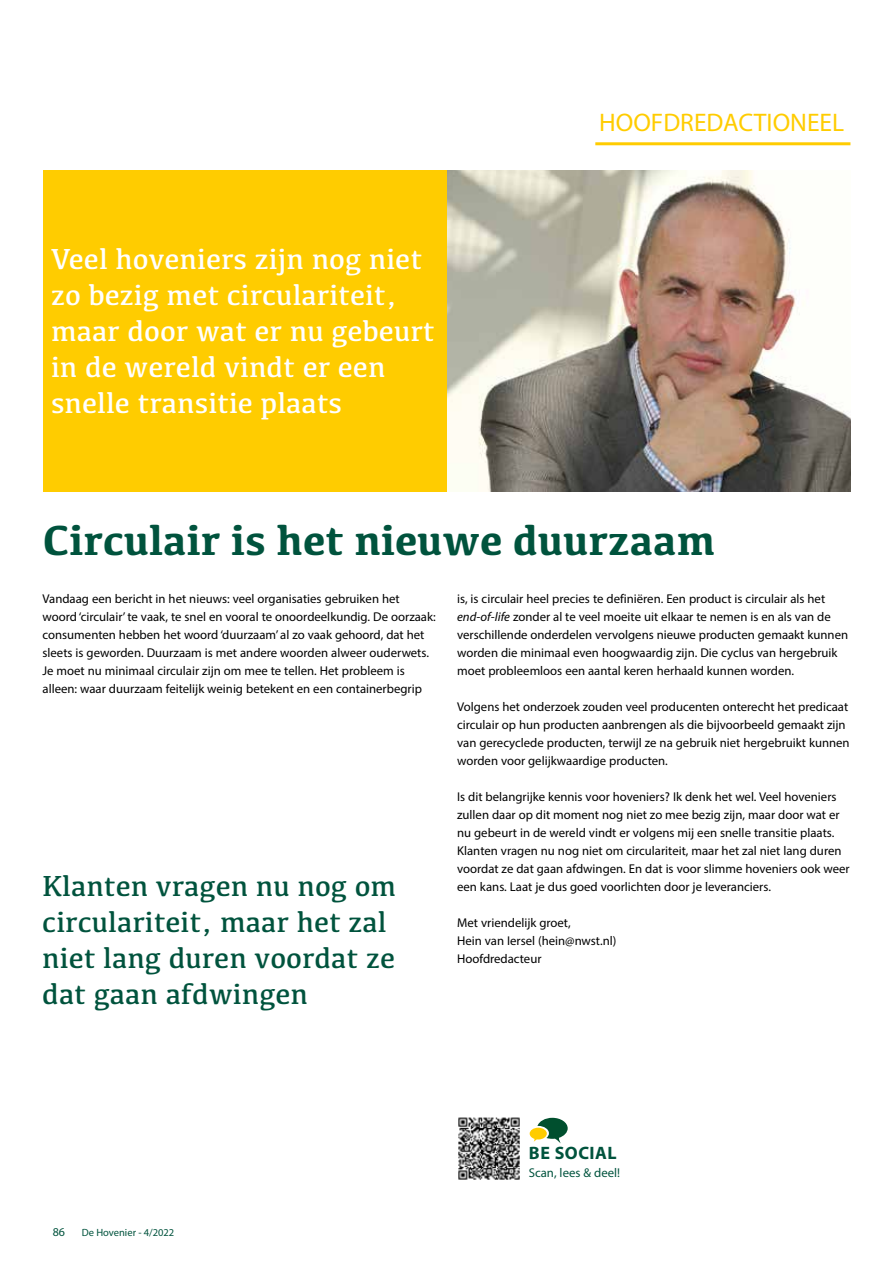
<style>
.page{position:relative;width:893px;height:1263px;background:#fff}
.page>*{position:absolute;margin:0;border:0;box-sizing:border-box;transform-origin:0 0}
.t1{font:700 43.5px "Kefa";color:#00533d}
.t2{font:30px/36px "Kefa";color:#fff}
.t3{font:30px/36px "Kefa";color:#00533d}
.t4{font:25.5px "Myriad Pro";color:#fc0}
.t5{font:700 18px "Myriad Pro";letter-spacing:.03em;color:#00533d}
.t6{font:12.75px/18px "Myriad Pro";color:#000}
.t7{font:12.75px "Myriad Pro";color:#00533d}
.t8{font:12px "Myriad Pro";color:#00533d}
.t9{font:10.5px "Myriad Pro";color:#00533d}
.s1{font-style:italic}
</style>
<div class="page">
<img style="left:446px;top:170px;width:404px;height:321px">
<div style="left:43px;top:170px;width:403px;height:322px;background:#fc0"></div>
<hr style="left:595px;top:142px;width:255px;height:3px;background:#fc0">
<img style="left:458px;top:1117px;width:62px;height:62px">
<svg style="left:530px;top:1118px;width:38px;height:25px"></svg>
<h2 class="t2" style="left:51px;top:240px;width:385px">Veel hoveniers zijn nog niet zo bezig met circulariteit, maar door wat er nu gebeurt in de wereld vindt er een snelle transitie plaats</h2>
<h3 class="t4" style="left:599px;top:107px;width:247px">HOOFDREDACTIONEEL</h3>
<h1 class="t1" style="left:43px;top:511px;width:674px">Circulair is het nieuwe duurzaam</h1>
<p class="t6" style="left:43px;top:590px;width:395px">Vandaag een bericht in het nieuws: veel organisaties gebruiken het woord ‘circulair’ te vaak, te snel en vooral te onoordeelkundig. De oorzaak: consumenten hebben het woord ‘duurzaam’ al zo vaak gehoord, dat het sleets is geworden. Duurzaam is met andere woorden alweer ouderwets.<br>Je moet nu minimaal circulair zijn om mee te tellen. Het probleem is alleen: waar duurzaam feitelijk weinig betekent en een containerbegrip</p>
<p class="t6" style="left:457px;top:590px;width:392px">is, is circulair heel precies te definiëren. Een product is circulair als het <span class="s1">end-of-life</span> zonder al te veel moeite uit elkaar te nemen is en als van de verschillende onderdelen vervolgens nieuwe producten gemaakt kunnen worden die minimaal even hoogwaardig zijn. Die cyclus van hergebruik moet probleemloos een aantal keren herhaald kunnen worden.</p>
<p class="t6" style="left:457px;top:698px;width:394px">Volgens het onderzoek zouden veel producenten onterecht het predicaat circulair op hun producten aanbrengen als die bijvoorbeeld gemaakt zijn van gerecyclede producten, terwijl ze na gebruik niet hergebruikt kunnen worden voor gelijkwaardige producten.</p>
<p class="t6" style="left:457px;top:788px;width:394px">Is dit belangrijke kennis voor hoveniers? Ik denk het wel. Veel hoveniers zullen daar op dit moment nog niet zo mee bezig zijn, maar door wat er nu gebeurt in de wereld vindt er volgens mij een snelle transitie plaats.<br>Klanten vragen nu nog niet om circulariteit, maar het zal niet lang duren voordat ze dat gaan afdwingen. En dat is voor slimme hoveniers ook weer een kans. Laat je dus goed voorlichten door je leveranciers.</p>
<p class="t6" style="left:457px;top:914px;width:161px">Met vriendelijk groet,<br>Hein van Iersel (hein@nwst.nl)<br>Hoofdredacteur</p>
<h2 class="t3" style="left:42px;top:867px;width:355px">Klanten vragen nu nog om circulariteit, maar het zal niet lang duren voordat ze dat gaan afdwingen</h2>
<p class="t8" style="left:53px;top:1224px;width:14px">86</p>
<p class="t9" style="left:82px;top:1226px;width:94px">De Hovenier - 4/2022</p>
<h3 class="t5" style="left:529px;top:1141px;width:89px">BE SOCIAL</h3>
<p class="t7" style="left:529px;top:1165px;width:93px">Scan, lees &amp; deel!</p>
</div>
